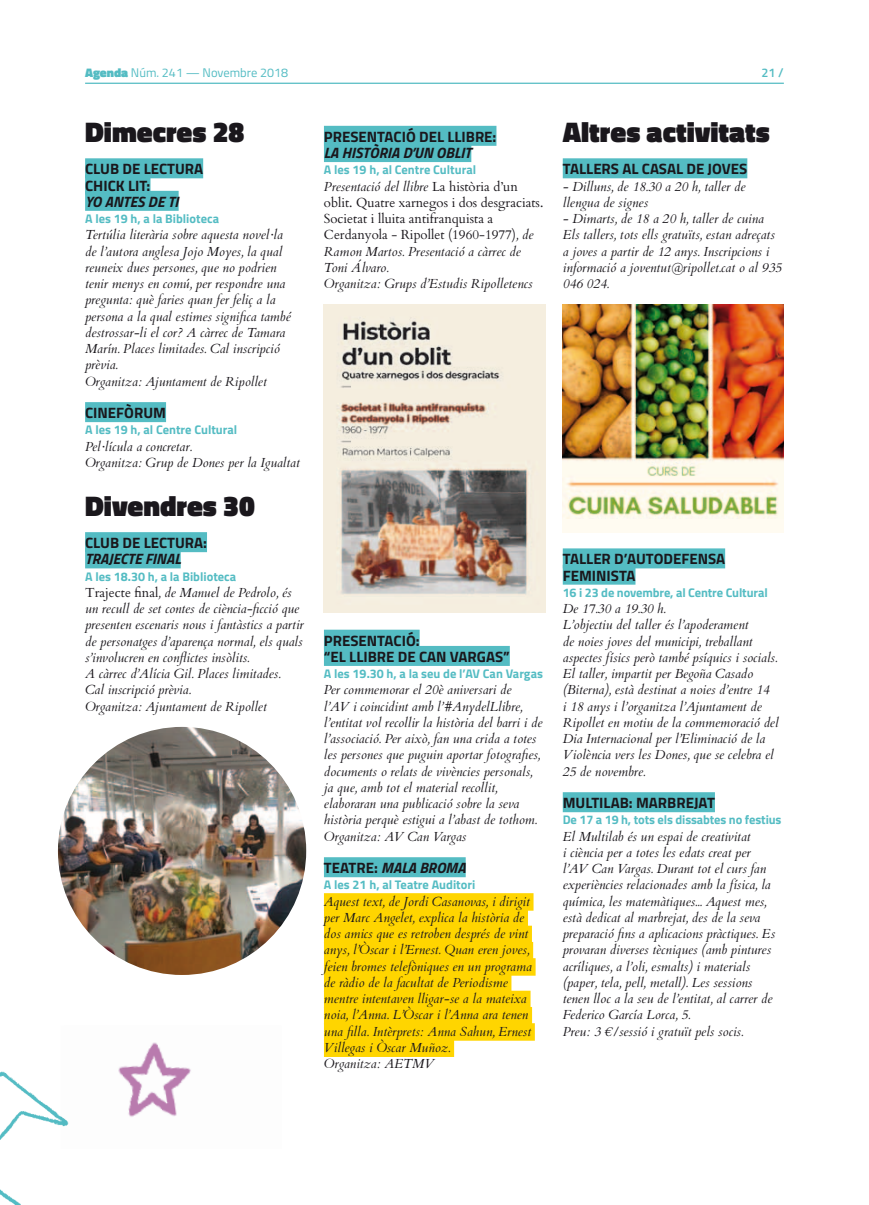
<style>
.page{position:relative;width:869px;height:1205px;background:#fff}
.page>*{position:absolute;margin:0;border:0;box-sizing:border-box;transform-origin:0 0}
.t1{font:900 28.75px "Titillium";color:#1a171c}
.t2{font:700 15px/16.2px "Titillium";color:#1a171c}
.t3{font:italic 700 15px "Titillium";color:#1a171c}
.t4{font:italic 13.12px/16.2px "Cardo";color:#1a171c}
.t5{font:13.12px/16.2px "Cardo";color:#1a171c}
.t6{font:700 12.5px "Titillium";color:#54bcc3}
.t7{font:12.5px "Titillium";color:#54bcc3}
.t8{font:600 12.5px "Titillium";color:#54bcc3}
.s1{font-weight:900}
.s2{font-style:normal}
.s3{font-style:italic}
</style>
<div class="page">
<hr style="left:85px;top:83px;width:698px;height:1px;background:#54bcc3">
<div style="left:562px;top:467px;width:221px;height:66px;background:#fffbf1"></div>
<img style="left:0;top:926px;width:111px;height:279px">
<div style="left:562px;top:158px;width:185px;height:20px;background:#54bcc3"></div>
<div style="left:562px;top:548px;width:162px;height:20px;background:#54bcc3"></div>
<div style="left:562px;top:565px;width:73px;height:20px;background:#54bcc3"></div>
<div style="left:562px;top:792px;width:152px;height:20px;background:#54bcc3"></div>
<div style="left:85px;top:158px;width:118px;height:20px;background:#54bcc3"></div>
<div style="left:85px;top:175px;width:65px;height:20px;background:#54bcc3"></div>
<div style="left:85px;top:191px;width:93px;height:20px;background:#54bcc3"></div>
<div style="left:85px;top:402px;width:81px;height:20px;background:#54bcc3"></div>
<div style="left:85px;top:532px;width:122px;height:20px;background:#54bcc3"></div>
<div style="left:85px;top:548px;width:96px;height:20px;background:#54bcc3"></div>
<div style="left:324px;top:126px;width:172px;height:20px;background:#54bcc3"></div>
<div style="left:324px;top:142px;width:147px;height:20px;background:#54bcc3"></div>
<div style="left:324px;top:630px;width:95px;height:20px;background:#54bcc3"></div>
<div style="left:324px;top:646px;width:185px;height:20px;background:#54bcc3"></div>
<div style="left:324px;top:857px;width:141px;height:20px;background:#54bcc3"></div>
<div style="left:324px;top:893px;width:209px;height:17px;background:#ffd500"></div>
<div style="left:324px;top:909px;width:203px;height:18px;background:#ffd500"></div>
<div style="left:324px;top:925px;width:207px;height:18px;background:#ffd500"></div>
<div style="left:324px;top:942px;width:209px;height:17px;background:#ffd500"></div>
<div style="left:324px;top:958px;width:211px;height:17px;background:#ffd500"></div>
<div style="left:324px;top:974px;width:187px;height:18px;background:#ffd500"></div>
<div style="left:324px;top:990px;width:206px;height:18px;background:#ffd500"></div>
<div style="left:324px;top:1007px;width:208px;height:17px;background:#ffd500"></div>
<div style="left:324px;top:1023px;width:210px;height:17px;background:#ffd500"></div>
<div style="left:324px;top:1039px;width:130px;height:18px;background:#ffd500"></div>
<img style="left:324px;top:304px;width:220px;height:309px">
<img style="left:562px;top:304px;width:221px;height:215px">
<img style="left:61px;top:1025px;width:130px;height:124px">
<img style="left:58px;top:727px;width:248px;height:248px;border-radius:124px">
<p class="t7" style="left:85px;top:64px;width:204px"><span class="s1">Agenda</span> Núm. 241 — Novembre 2018</p>
<p class="t8" style="left:761px;top:64px;width:24px">21 /</p>
<h1 class="t1" style="left:85px;top:111px;width:161px">Dimecres 28</h1>
<p class="t2" style="left:85px;top:160px;width:119px">CLUB DE LECTURA<br>CHICK LIT:</p>
<p class="t3" style="left:85px;top:190px;width:95px">YO ANTES DE TI</p>
<p class="t6" style="left:85px;top:209px;width:135px">A les 19 h, a la Biblioteca</p>
<p class="t4" style="left:85px;top:227px;width:207px">Tertúlia literària sobre aquesta novel·la de l’autora anglesa Jojo Moyes, la qual reuneix dues persones, que no podrien tenir menys en comú, per respondre una pregunta: què faries quan fer feliç a la persona a la qual estimes significa també destrossar-li el cor? A càrrec de Tamara Marín. Places limitades. Cal inscripció prèvia.<br>Organitza: Ajuntament de Ripollet</p>
<p class="t2" style="left:85px;top:404px;width:82px">CINEFÒRUM</p>
<p class="t6" style="left:85px;top:420px;width:154px">A les 19 h, al Centre Cultural</p>
<p class="t4" style="left:85px;top:438px;width:216px">Pel·lícula a concretar.<br>Organitza: Grup de Dones per la Igualtat</p>
<h1 class="t1" style="left:85px;top:484px;width:171px">Divendres 30</h1>
<p class="t2" style="left:85px;top:534px;width:123px">CLUB DE LECTURA:</p>
<p class="t3" style="left:85px;top:547px;width:97px">TRAJECTE FINAL</p>
<p class="t6" style="left:85px;top:567px;width:153px">A les 18.30 h, a la Biblioteca</p>
<p class="t4" style="left:85px;top:584px;width:220px"><span class="s2">Trajecte final</span>, de Manuel de Pedrolo, és un recull de set contes de ciència-ficció que presenten escenaris nous i fantàstics a partir de personatges d’aparença normal, els quals s’involucren en conflictes insòlits.<br>A càrrec d’Alícia Gil. Places limitades.<br>Cal inscripció prèvia.<br>Organitza: Ajuntament de Ripollet</p>
<p class="t2" style="left:324px;top:128px;width:174px">PRESENTACIÓ DEL LLIBRE:</p>
<p class="t3" style="left:324px;top:141px;width:149px">LA HISTÒRIA D’UN OBLIT</p>
<p class="t6" style="left:324px;top:160px;width:154px">A les 19 h, al Centre Cultural</p>
<p class="t5" style="left:324px;top:177px;width:221px"><span class="s3">Presentació del llibre</span> La història d’un oblit. Quatre xarnegos i dos desgraciats.<br>Societat i lluita antifranquista a Cerdanyola - Ripollet (1960-1977)<span class="s3">, de Ramon Martos. Presentació a càrrec de Toni Álvaro.<br>Organitza: Grups d’Estudis Ripolletencs</span></p>
<p class="t2" style="left:324px;top:631px;width:187px">PRESENTACIÓ:<br>“EL LLIBRE DE CAN VARGAS”</p>
<p class="t6" style="left:324px;top:664px;width:220px">A les 19.30 h, a la seu de l’AV Can Vargas</p>
<p class="t4" style="left:324px;top:682px;width:220px">Per commemorar el 20è aniversari de<br>l’AV i coincidint amb l’#AnydelLlibre, l’entitat vol recollir la història del barri i de l’associació. Per això, fan una crida a totes les persones que puguin aportar fotografies, documents o relats de vivències personals, ja que, amb tot el material recollit, elaboraran una publicació sobre la seva història perquè estigui a l’abast de tothom.<br>Organitza: AV Can Vargas</p>
<p class="t3" style="left:324px;top:856px;width:143px"><span class="s2">TEATRE:</span> MALA BROMA</p>
<p class="t6" style="left:324px;top:875px;width:153px">A les 21 h, al Teatre Auditori</p>
<p class="t4" style="left:324px;top:893px;width:209px">Aquest text, de Jordi Casanovas, i dirigit per Marc Angelet, explica la història de dos amics que es retroben després de vint anys, l’Òscar i l’Ernest. Quan eren joves, feien bromes telefòniques en un programa de ràdio de la facultat de Periodisme mentre intentaven lligar-se a la mateixa noia, l’Anna. L’Òscar i l’Anna ara tenen una filla. Intèrprets: Anna Sahun, Ernest Villegas i Òscar Muñoz.<br>Organitza: AETMV</p>
<h1 class="t1" style="left:562px;top:111px;width:208px">Altres activitats</h1>
<p class="t2" style="left:562px;top:160px;width:186px">TALLERS AL CASAL DE JOVES</p>
<p class="t4" style="left:562px;top:178px;width:184px">- Dilluns, de 18.30 a 20 h, taller de llengua de signes</p>
<p class="t4" style="left:562px;top:210px;width:221px">- Dimarts, de 18 a 20 h, taller de cuina Els tallers, tots ells gratuïts, estan adreçats a joves a partir de 12 anys. Inscripcions i informació a joventut@ripollet.cat o al 935<br>046 024.</p>
<p class="t2" style="left:562px;top:550px;width:164px">TALLER D’AUTODEFENSA<br>FEMINISTA</p>
<p class="t6" style="left:562px;top:583px;width:206px">16 i 23 de novembre, al Centre Cultural</p>
<p class="t4" style="left:562px;top:600px;width:217px">De 17.30 a 19.30 h.<br>L’objectiu del taller és l’apoderament<br>de noies joves del municipi, treballant aspectes físics però també psíquics i socials.<br>El taller, impartit per Begoña Casado (Biterna), està destinat a noies d’entre 14<br>i 18 anys i l’organitza l’Ajuntament de Ripollet en motiu de la commemoració del Dia Internacional per l’Eliminació de la Violència vers les Dones, que se celebra el 25 de novembre.</p>
<p class="t2" style="left:562px;top:794px;width:154px">MULTILAB: MARBREJAT</p>
<p class="t6" style="left:562px;top:810px;width:220px">De 17 a 19 h, tots els dissabtes no festius</p>
<p class="t4" style="left:562px;top:828px;width:214px">El Multilab és un espai de creativitat<br>i ciència per a totes les edats creat per l’AV Can Vargas. Durant tot el curs fan experiències relacionades amb la física, la química, les matemàtiques... Aquest mes, està dedicat al marbrejat, des de la seva preparació fins a aplicacions pràctiques. Es provaran diverses tècniques (amb pintures acríliques, a l’oli, esmalts) i materials (paper, tela, pell, metall). Les sessions tenen lloc a la seu de l’entitat, al carrer de Federico García Lorca, 5.<br>Preu: 3 €/sessió i gratuït pels socis.</p>
</div>
